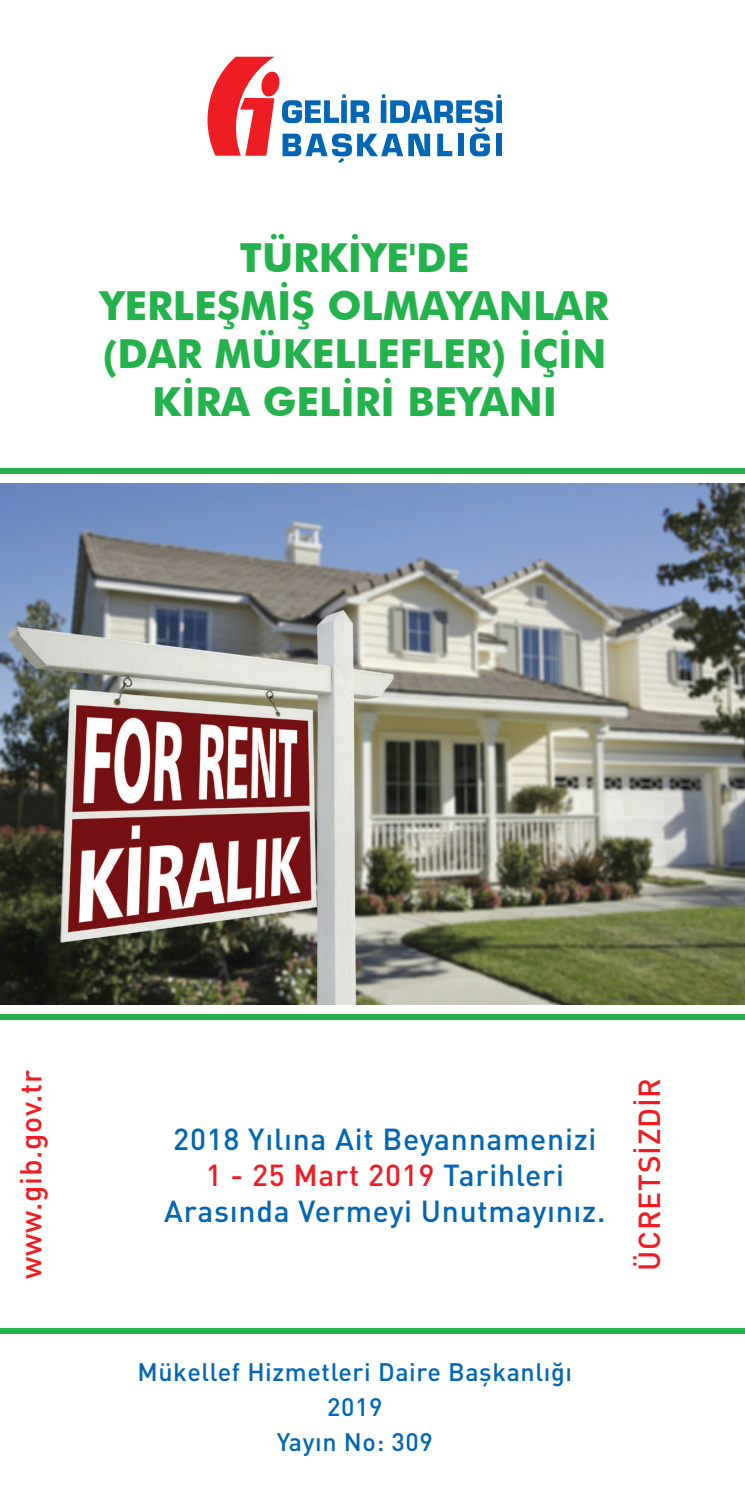
<style>
.page{position:relative;width:745px;height:1489px;background:#fff}
.page>*{position:absolute;margin:0;border:0;box-sizing:border-box;transform-origin:0 0}
.t1{font:700 40px/48px "Futura BT";color:#23b24b;text-align:center}
.t2{font:500 30px/36px "DIN Pro";letter-spacing:.025em;color:#0166b3;text-align:center}
.t3{font:500 30px "DIN Pro";letter-spacing:.025em;color:#ee1d23}
.t4{font:500 25px/35px "DIN Pro";letter-spacing:.025em;color:#0166b3;text-align:center}
.s1{color:#ee1d23}
</style>
<div class="page">
<div style="left:0;top:1014px;width:744px;height:6px;background:#23b24b"></div>
<div style="left:0;top:469px;width:744px;height:5px;background:#23b24b"></div>
<div style="left:0;top:1328px;width:744px;height:5px;background:#23b24b"></div>
<div style="left:496px;top:100px;width:5px;height:23px;background:#0166b3"></div>
<div style="left:496px;top:134px;width:5px;height:22px;background:#0166b3"></div>
<svg style="left:207px;top:57px;width:293px;height:106px"></svg>
<img style="left:0;top:484px;width:744px;height:520px">
<h1 class="t1" style="left:100px;top:233px;width:509px">TÜRKİYE'DE<br>YERLEŞMİŞ OLMAYANLAR (DAR MÜKELLEFLER) İÇİN<br>KİRA GELİRİ BEYANI</h1>
<p class="t3" style="left:10px;top:1278px;width:211px;rotate:-90deg">www.gib.gov.tr</p>
<p class="t3" style="left:628px;top:1270px;width:194px;rotate:-90deg">ÜCRETSİZDİR</p>
<p class="t2" style="left:164px;top:1119px;width:442px">2018 Yılına Ait Beyannamenizi<br><span class="s1">1 - 25 Mart 2019</span> Tarihleri<br>Arasında Vermeyi Unutmayınız.</p>
<p class="t4" style="left:137px;top:1353px;width:436px">Mükellef Hizmetleri Daire Başkanlığı<br>2019<br>Yayın No: 309</p>
</div>
